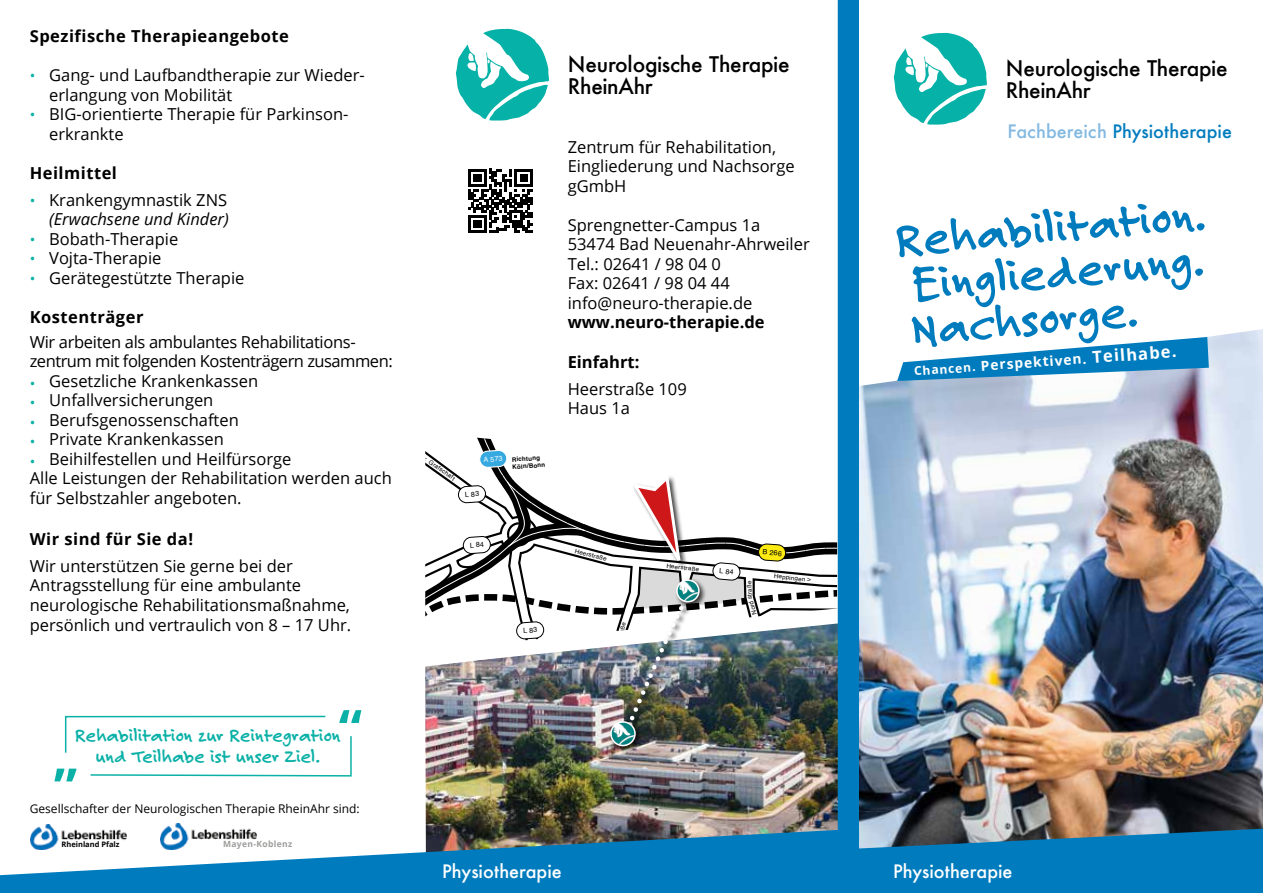
<style>
.page{position:relative;width:1263px;height:893px;background:#fff}
.page>*{position:absolute;margin:0;border:0;box-sizing:border-box;transform-origin:0 0}
.t1{font:700 49.65px/45px "Felt Tip Roman";color:#007cbe;text-align:justify}
.t2{font:500 20.85px/22.2px "Futura";letter-spacing:-.01em;color:#000}
.t3{font:700 19.5px/21.6px "Felt Tip Roman";color:#0bb1a7;text-align:center}
.t4{font:500 18px "Futura";color:#fff}
.t5{font:500 18px "Futura";color:#007cbe}
.t6{font:16.5px/19.5px "Open Sans";color:#000}
.t7{font:16.5px/19.5px "Open Sans";letter-spacing:-.03em;color:#000}
.t8{font:700 16.5px "Open Sans";letter-spacing:.03em;color:#000}
.t9{font:italic 16.5px/19.5px "Open Sans";color:#000;text-align:right}
.t10{font:700 16.5px "Open Sans";color:#000}
.t11{font:700 13.8px "Open Sans";color:#fff}
.t12{font:12px "Open Sans";color:#000}
.t13{font:700 8.55px "Open Sans";letter-spacing:.04em;color:#9d9d9c}
.t14{font:700 7.5px "Open Sans";color:#000}
.t15{font:7.05px "Helvetica";color:#000}
.t16{font:7.05px "Helvetica";color:#fff}
.t17{font:6.15px "Helvetica";color:#000}
.t18{font:700 6.15px/7.5px "Helvetica";color:#000}
.s1{font-size:15px;color:#0bb1a7}
.s2{font-style:normal;font-size:15px;color:#0bb1a7}
.s3{font-style:normal}
.s4{color:#83b9e1}
.s5{font-size:12.15px}
.s6{font-size:16.5px}
</style>
<div class="page">
<img style="left:425px;top:735px;width:413px;height:94px">
<svg style="left:0;top:829px;width:838px;height:64px;fill:#007cbe"></svg>
<img style="left:838px;top:0;width:425px;height:893px">
<svg style="left:468px;top:169px;width:65px;height:64px"></svg>
<svg style="left:456px;top:29px;width:93px;height:92px"></svg>
<svg style="left:54px;top:710px;width:307px;height:71px"></svg>
<div style="left:609px;top:720px;width:34px;height:33px;background:#000;opacity:.75"></div>
<svg style="left:611px;top:722px;width:24px;height:23px"></svg>
<div style="left:610px;top:721px;width:26px;height:25px;border:2px solid #fff;border-radius:50%"></div>
<svg style="left:894px;top:33px;width:93px;height:92px"></svg>
<img style="left:30px;top:824px;width:96px;height:25px">
<img style="left:161px;top:824px;width:96px;height:25px">
<img style="left:425px;top:438px;width:434px;height:297px">
<p class="t8" style="left:30px;top:25px;width:261px">Spezifische Therapieangebote</p>
<p class="t6" style="left:49px;top:65px;width:317px;text-indent:-19px"><span class="s1">•</span> Gang- und Laufbandtherapie zur Wieder&shy;erlangung von Mobilität</p>
<p class="t6" style="left:49px;top:104px;width:301px;text-indent:-19px"><span class="s1">•</span> BIG-orientierte Therapie für Parkinson&shy;erkrankte</p>
<p class="t8" style="left:30px;top:161px;width:89px">Heilmittel</p>
<p class="t9" style="left:30px;top:190px;width:201px"><span class="s2">•</span> <span class="s3">Krankengymnastik ZNS </span>(Erwachsene und Kinder)</p>
<p class="t6" style="left:30px;top:229px;width:150px"><span class="s1">•</span> Bobath-Therapie</p>
<p class="t6" style="left:30px;top:248px;width:133px"><span class="s1">•</span> Vojta-Therapie</p>
<p class="t6" style="left:30px;top:268px;width:216px"><span class="s1">•</span> Gerätegestützte Therapie</p>
<p class="t8" style="left:30px;top:305px;width:115px">Kostenträger</p>
<p class="t7" style="left:30px;top:332px;width:364px">Wir arbeiten als ambulantes Rehabilitations&shy;zentrum mit folgenden Kostenträgern zusammen:</p>
<p class="t6" style="left:30px;top:371px;width:230px"><sub>•</sub> Gesetzliche Krankenkassen</p>
<p class="t6" style="left:30px;top:390px;width:185px"><sub>•</sub> Unfallversicherungen</p>
<p class="t6" style="left:30px;top:410px;width:211px"><sub>•</sub> Berufsgenossenschaften</p>
<p class="t6" style="left:30px;top:429px;width:196px"><sub>•</sub> Private Krankenkassen</p>
<p class="t6" style="left:30px;top:449px;width:364px"><sub>•</sub> Beihilfestellen und Heilfürsorge<br>Alle Leistungen der Rehabilitation werden auch für Selbstzahler angeboten.</p>
<p class="t8" style="left:30px;top:527px;width:165px">Wir sind für Sie da!</p>
<p class="t6" style="left:30px;top:556px;width:323px">Wir unterstützen Sie gerne bei der Antragsstellung für eine ambulante neurologische Rehabilitationsmaßnahme, persönlich und vertraulich von 8 – 17 Uhr.</p>
<p class="t17" style="left:426px;top:453px;width:39px;rotate:35deg">&lt; Grafschaft</p>
<p class="t16" style="left:483px;top:454px;width:21px;rotate:-4deg">A 573</p>
<p class="t18" style="left:512px;top:457px;width:34px;rotate:-4deg">Richtung<br>Köln/Bonn</p>
<p class="t2" style="left:568px;top:53px;width:223px">Neurologische Therapie<br>RheinAhr</p>
<p class="t6" style="left:568px;top:137px;width:228px">Zentrum für Rehabilitation,<br>Eingliederung und Nachsorge gGmbH</p>
<p class="t6" style="left:568px;top:215px;width:244px">Sprengnetter-Campus 1a<br>53474 Bad Neuenahr-Ahrweiler<br>Tel.: 02641 / 98 04 0<br>Fax: 02641 / 98 04 44 info@neuro-therapie.de</p>
<p class="t10" style="left:568px;top:311px;width:198px">www.neuro-therapie.de</p>
<p class="t10" style="left:568px;top:350px;width:73px">Einfahrt:</p>
<p class="t6" style="left:568px;top:378px;width:121px">Heerstraße 109<br>Haus 1a</p>
<p class="t17" style="left:576px;top:546px;width:34px;rotate:15deg">Heerstraße</p>
<p class="t17" style="left:667px;top:561px;width:34px;rotate:6deg">Heerstraße</p>
<p class="t15" style="left:763px;top:547px;width:21px;rotate:4deg">B 266</p>
<p class="t17" style="left:745px;top:599px;width:20px;rotate:-91deg">straße</p>
<p class="t17" style="left:750px;top:616px;width:16px;rotate:-106deg">Nord</p>
<p class="t17" style="left:774px;top:571px;width:39px;rotate:6deg">Heppingen &gt;</p>
<p class="t2" style="left:1006px;top:57px;width:223px">Neurologische Therapie<br>RheinAhr</p>
<p class="t5" style="left:1007px;top:119px;width:226px"><span class="s4">Fachbereich</span> Physiotherapie</p>
<h1 class="t1" style="left:893px;top:218px;width:313px;rotate:-5deg">Rehabilitation.<br>Eingliederung.<br>Nachsorge.</h1>
<p class="t11" style="left:913px;top:361px;width:265px;rotate:-4deg"><span class="s5">Chancen.</span> Perspektiven. <span class="s6">Teilhabe.</span></p>
<p class="t3" style="left:75px;top:724px;width:268px">Rehabilitation zur Reintegration und Teilhabe ist unser Ziel.</p>
<p class="t12" style="left:30px;top:801px;width:331px">Gesellschafter der Neurologischen Therapie RheinAhr sind:</p>
<p class="t14" style="left:61px;top:839px;width:60px">Rheinland Pfalz</p>
<p class="t13" style="left:223px;top:838px;width:71px">Mayen-Koblenz</p>
<p class="t4" style="left:442px;top:859px;width:121px">Physiotherapie</p>
<p class="t4" style="left:893px;top:859px;width:121px">Physiotherapie</p>
</div>
